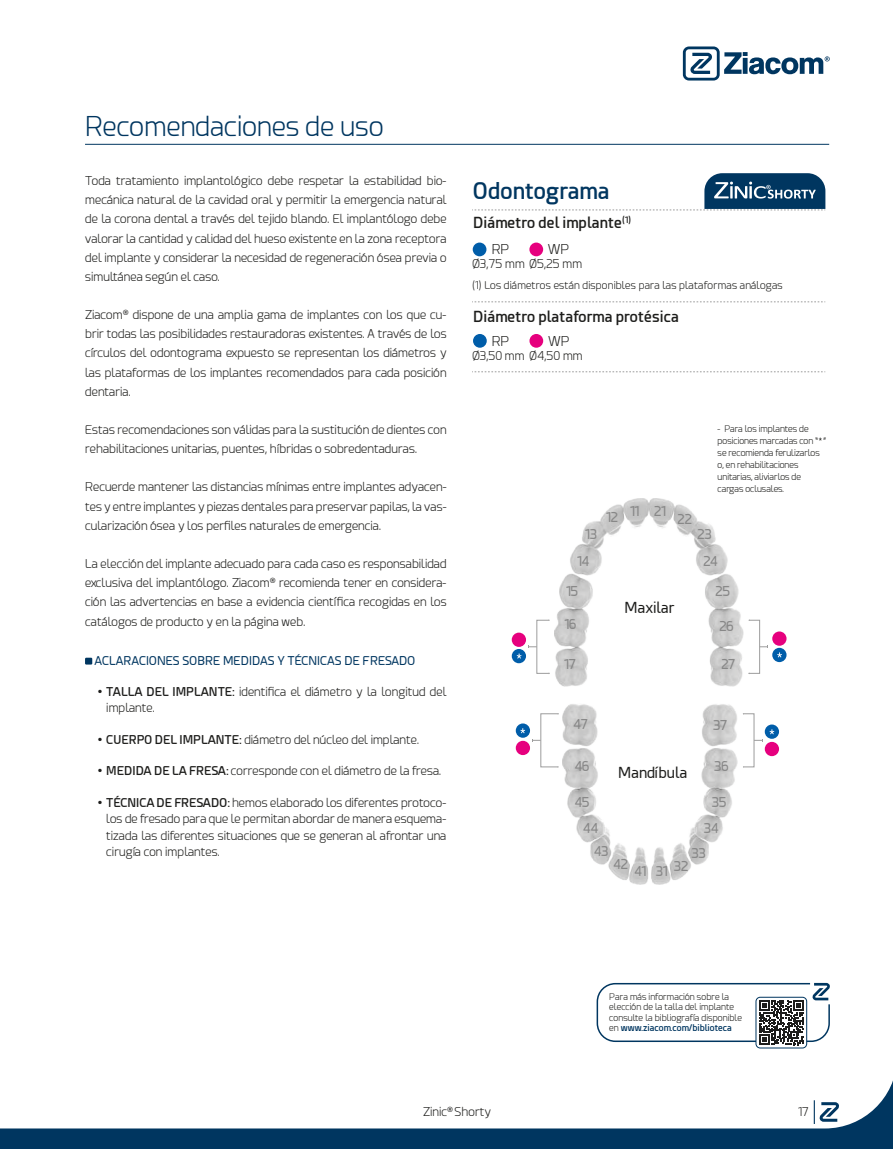
<style>
.page{position:relative;width:893px;height:1149px;background:#fff}
.page>*{position:absolute;margin:0;border:0;box-sizing:border-box;transform-origin:0 0}
.t1{font:300 27px "Esphimere";color:#003660}
.t2{font:600 22.65px "Esphimere";color:#003660}
.t3{font:600 15px "Esphimere";letter-spacing:.01em;color:#1d1d1b}
.t4{font:15px "Esphimere";color:#1d1d1b}
.t5{font:13.35px "Esphimere";letter-spacing:-.05em;color:#878787}
.t6{font:300 13.35px "Esphimere";color:#1d1d1b}
.t7{font:300 12px/19.2px "Esphimere";color:#1d1d1b;text-align:justify}
.t8{font:12px "Esphimere";color:#003660}
.t9{font:300 10.5px "Esphimere";letter-spacing:.01em;color:#1d1d1b}
.t10{font:300 9px/12px "Esphimere";letter-spacing:-.01em;color:#1d1d1b}
.s1{font-weight:600}
.s2{font-weight:600;color:#003660}
</style>
<div class="page">
<div style="left:85px;top:657px;width:7px;height:7px;background:#003660"></div>
<hr style="left:85px;top:144px;width:744px;height:1px;background:#003660">
<div style="left:756px;top:996px;width:51px;height:51px;border:1px solid #003660;border-radius:4px"></div>
<svg style="left:596px;top:982px;width:234px;height:62px"></svg>
<div style="left:473px;top:242px;width:13px;height:14px;background:#005da9;border-radius:50%"></div>
<svg style="left:472px;top:301px;width:353px;height:1px"></svg>
<svg style="left:472px;top:371px;width:353px;height:1px"></svg>
<div style="left:529px;top:334px;width:14px;height:13px;background:#e6007e;border-radius:50%"></div>
<div style="left:473px;top:334px;width:14px;height:13px;background:#005da9;border-radius:50%"></div>
<div style="left:529px;top:242px;width:14px;height:14px;background:#e6007e;border-radius:50%"></div>
<div style="left:512px;top:632px;width:14px;height:14px;background:#e6007e;border-radius:50%"></div>
<div style="left:512px;top:648px;width:14px;height:15px;background:#005da9;border-radius:50%"></div>
<div style="left:772px;top:631px;width:14px;height:14px;background:#e6007e;border-radius:50%"></div>
<svg style="left:772px;top:647px;width:14px;height:15px"></svg>
<div style="left:765px;top:741px;width:14px;height:15px;background:#e6007e;border-radius:50%"></div>
<div style="left:765px;top:724px;width:14px;height:14px;background:#005da9;border-radius:50%"></div>
<img style="left:562px;top:704px;width:176px;height:180px">
<img style="left:554px;top:498px;width:189px;height:188px">
<svg style="left:528px;top:645px;width:9px;height:3px"></svg>
<svg style="left:754px;top:738px;width:9px;height:3px"></svg>
<div style="left:516px;top:740px;width:14px;height:14px;background:#e6007e;border-radius:50%"></div>
<div style="left:516px;top:723px;width:14px;height:14px;background:#005da9;border-radius:50%"></div>
<div style="left:743px;top:713px;width:11px;height:53px;border:1px solid #9d9d9d"></div>
<svg style="left:760px;top:645px;width:8px;height:3px"></svg>
<div style="left:749px;top:620px;width:11px;height:53px;border:1px solid #9d9d9d"></div>
<svg style="left:532px;top:738px;width:9px;height:3px"></svg>
<svg style="left:517px;top:653px;width:5px;height:5px"></svg>
<svg style="left:520px;top:728px;width:5px;height:5px"></svg>
<svg style="left:769px;top:729px;width:5px;height:5px"></svg>
<svg style="left:777px;top:652px;width:5px;height:5px"></svg>
<svg style="left:472px;top:173px;width:353px;height:37px"></svg>
<svg style="left:0;top:1080px;width:893px;height:68px"></svg>
<svg style="left:814px;top:1099px;width:25px;height:24px"></svg>
<svg style="left:683px;top:46px;width:147px;height:34px"></svg>
<h1 class="t1" style="left:85px;top:111px;width:300px">Recomendaciones de uso</h1>
<p class="t7" style="left:85px;top:171px;width:363px">Toda tratamiento implantológico debe respetar la estabilidad bio&shy;mecánica natural de la cavidad oral y permitir la emergencia natural de la corona dental a través del tejido blando. El implantólogo debe valorar la cantidad y calidad del hueso existente en la zona receptora del implante y considerar la necesidad de regeneración ósea previa o simultánea según el caso.</p>
<p class="t7" style="left:85px;top:305px;width:363px">Ziacom<sup>®</sup> dispone de una amplia gama de implantes con los que cu&shy;brir todas las posibilidades restauradoras existentes. A través de los círculos del odontograma expuesto se representan los diámetros y las plataformas de los implantes recomendados para cada posición dentaria.</p>
<p class="t7" style="left:85px;top:420px;width:363px">Estas recomendaciones son válidas para la sustitución de dientes con rehabilitaciones unitarias, puentes, híbridas o sobredentaduras.</p>
<p class="t7" style="left:85px;top:477px;width:363px">Recuerde mantener las distancias mínimas entre implantes adyacen&shy;tes y entre implantes y piezas dentales para preservar papilas, la vas&shy;cularización ósea y los perfiles naturales de emergencia.</p>
<p class="t7" style="left:85px;top:554px;width:363px">La elección del implante adecuado para cada caso es responsabilidad exclusiva del implantólogo. Ziacom<sup>®</sup> recomienda tener en considera&shy;ción las advertencias en base a evidencia científica recogidas en los catálogos de producto y en la página web.</p>
<p class="t8" style="left:95px;top:653px;width:322px">ACLARACIONES SOBRE MEDIDAS Y TÉCNICAS DE FRESADO</p>
<p class="t7" style="left:106px;top:683px;width:342px;line-height:16.5px;text-indent:-9px"><span class="s1">• TALLA DEL IMPLANTE:</span> identifica el diámetro y la longitud del implante.</p>
<p class="t7" style="left:98px;top:730px;width:323px"><span class="s1">• CUERPO DEL IMPLANTE:</span> diámetro del núcleo del implante.</p>
<p class="t7" style="left:98px;top:761px;width:345px"><span class="s1">• MEDIDA DE LA FRESA:</span> corresponde con el diámetro de la fresa.</p>
<p class="t7" style="left:106px;top:794px;width:342px;line-height:16.5px;text-indent:-9px"><span class="s1">• TÉCNICA DE FRESADO:</span> hemos elaborado los diferentes protoco&shy;los de fresado para que le permitan abordar de manera esquema&shy;tizada las diferentes situaciones que se generan al afrontar una cirugía con implantes.</p>
<h2 class="t2" style="left:473px;top:176px;width:138px">Odontograma</h2>
<p class="t3" style="left:473px;top:213px;width:160px">Diámetro del implante<sup>(1)</sup></p>
<p class="t6" style="left:492px;top:241px;width:19px">RP</p>
<p class="t6" style="left:548px;top:241px;width:23px">WP</p>
<p class="t7" style="left:472px;top:254px;width:111px">Ø3,75 mm Ø5,25 mm</p>
<p class="t9" style="left:472px;top:279px;width:312px">(1) Los diámetros están disponibles para las plataformas análogas</p>
<p class="t3" style="left:473px;top:307px;width:207px">Diámetro plataforma protésica</p>
<p class="t6" style="left:492px;top:333px;width:19px">RP</p>
<p class="t6" style="left:548px;top:333px;width:23px">WP</p>
<p class="t7" style="left:472px;top:346px;width:112px">Ø3,50 mm Ø4,50 mm</p>
<p class="t5" style="left:585px;top:526px;width:14px">13</p>
<p class="t5" style="left:577px;top:553px;width:14px">14</p>
<p class="t5" style="left:566px;top:583px;width:14px">15</p>
<p class="t5" style="left:564px;top:617px;width:14px">16</p>
<p class="t5" style="left:564px;top:656px;width:14px">17</p>
<p class="t5" style="left:606px;top:509px;width:14px">12</p>
<p class="t5" style="left:630px;top:503px;width:11px">11</p>
<p class="t5" style="left:654px;top:503px;width:14px">21</p>
<p class="t5" style="left:677px;top:511px;width:16px">22</p>
<p class="t10" style="left:718px;top:423px;width:110px">- Para los implantes de posiciones marcadas con “*” se recomienda ferulizarlos o, en rehabilitaciones unitarias, aliviarlos de cargas oclusales.</p>
<p class="t5" style="left:697px;top:527px;width:17px">23</p>
<p class="t4" style="left:625px;top:598px;width:51px">Maxilar</p>
<p class="t5" style="left:703px;top:553px;width:16px">24</p>
<p class="t5" style="left:715px;top:583px;width:16px">25</p>
<p class="t5" style="left:719px;top:618px;width:16px">26</p>
<p class="t5" style="left:721px;top:656px;width:16px">27</p>
<p class="t5" style="left:573px;top:716px;width:17px">47</p>
<p class="t5" style="left:713px;top:717px;width:16px">37</p>
<p class="t5" style="left:574px;top:758px;width:17px">46</p>
<p class="t4" style="left:618px;top:764px;width:71px">Mandíbula</p>
<p class="t5" style="left:714px;top:758px;width:17px">36</p>
<p class="t5" style="left:574px;top:794px;width:17px">45</p>
<p class="t5" style="left:711px;top:794px;width:17px">35</p>
<p class="t5" style="left:583px;top:820px;width:17px">44</p>
<p class="t5" style="left:703px;top:820px;width:17px">34</p>
<p class="t5" style="left:594px;top:843px;width:17px">43</p>
<p class="t5" style="left:613px;top:856px;width:17px">42</p>
<p class="t5" style="left:634px;top:863px;width:14px">41</p>
<p class="t5" style="left:691px;top:845px;width:17px">33</p>
<p class="t5" style="left:673px;top:858px;width:17px">32</p>
<p class="t5" style="left:655px;top:863px;width:14px">31</p>
<p class="t10" style="left:609px;top:991px;width:134px;line-height:10.5px">Para más información sobre la elección de la talla del implante consulte la bibliografía disponible en <span class="s2">www.ziacom.com/biblioteca</span></p>
<p class="t7" style="left:423px;top:1102px;width:69px">Zinic<sup>®</sup> Shorty</p>
<p class="t7" style="left:797px;top:1102px;width:13px">17</p>
</div>
